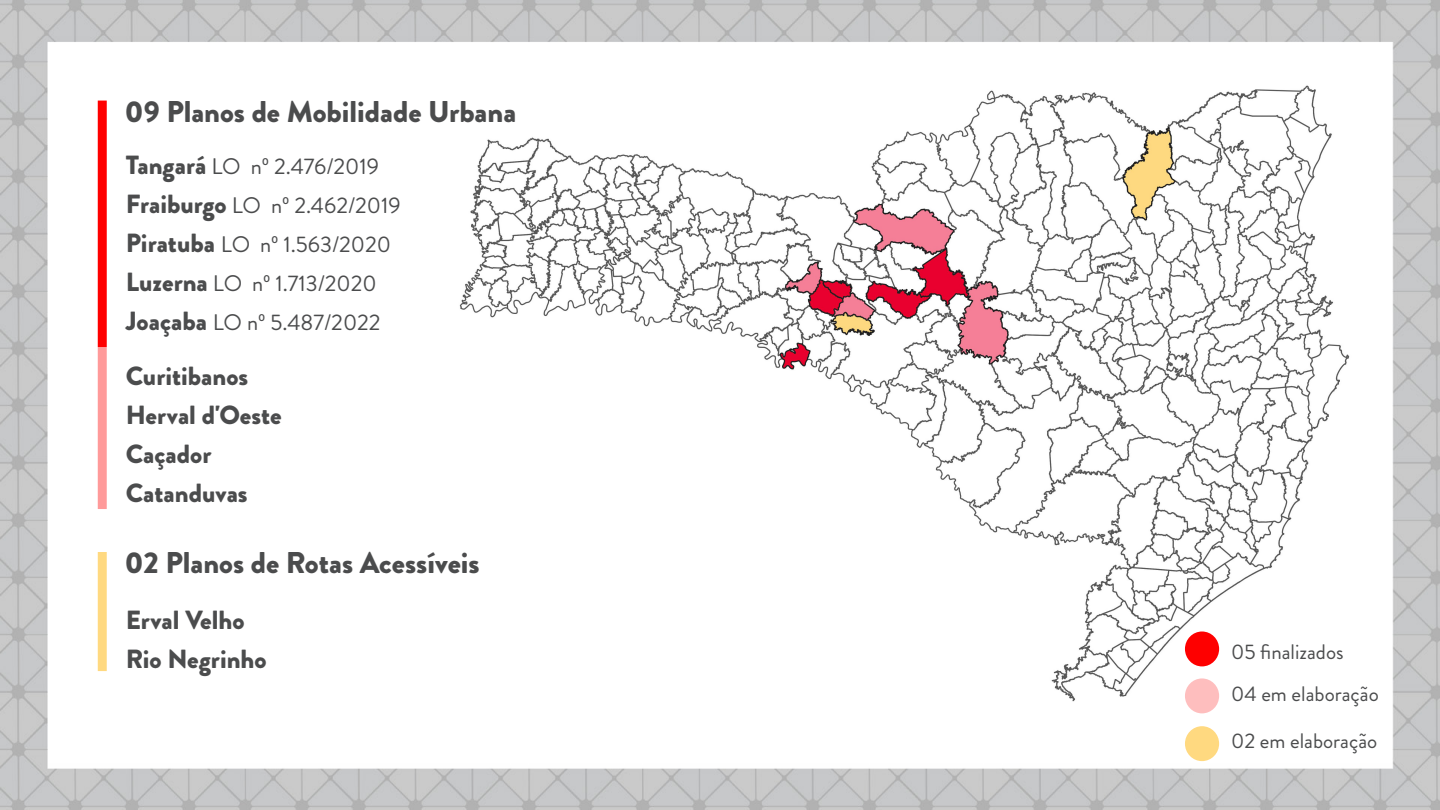
<style>
.page{position:relative;width:1440px;height:810px;background:#fff}
.page>*{position:absolute;margin:0;border:0;box-sizing:border-box;transform-origin:0 0}
.t1{font:900 30px "Brandon Grotesque";color:#4b4c4d}
.t2{font:900 26.25px "Brandon Grotesque";color:#4b4c4d}
.t3{font:22.5px/39px "Brandon Grotesque";color:#4b4c4d}
.t4{font:21px "Brandon Grotesque";color:#4b4c4d}
.s1{font-weight:900;font-size:26.25px}
</style>
<div class="page">
<img style="left:0;top:0;width:1440px;height:810px">
<img style="left:412px;top:77px;width:978px;height:653px">
<div style="left:98px;top:101px;width:9px;height:246px;background:#f00"></div>
<div style="left:98px;top:552px;width:9px;height:119px;background:#ffd980"></div>
<div style="left:98px;top:347px;width:9px;height:162px;background:#ff9a9a"></div>
<div style="left:1185px;top:632px;width:34px;height:34px;background:#fe0000;border-radius:50%"></div>
<div style="left:1185px;top:678px;width:34px;height:35px;background:#febebe;border-radius:50%"></div>
<div style="left:1185px;top:726px;width:34px;height:35px;background:#ffd980;border-radius:50%"></div>
<p class="t1" style="left:125px;top:91px;width:393px">09 Planos de Mobilidade Urbana</p>
<p class="t3" style="left:126px;top:147px;width:276px"><span class="s1">Tangará</span> LO nº 2.476/2019<br><span class="s1">Fraiburgo</span> LO nº 2.462/2019</p>
<p class="t3" style="left:126px;top:225px;width:267px"><span class="s1">Piratuba</span> LO nº 1.563/2020</p>
<p class="t3" style="left:126px;top:264px;width:256px"><span class="s1">Luzerna</span> LO nº 1.713/2020<br><span class="s1">Joaçaba</span> LO nº 5.487/2022</p>
<p class="t2" style="left:126px;top:357px;width:124px">Curitibanos</p>
<p class="t2" style="left:126px;top:396px;width:157px">Herval d'Oeste</p>
<p class="t2" style="left:126px;top:435px;width:87px">Caçador</p>
<p class="t2" style="left:126px;top:474px;width:123px">Catanduvas</p>
<p class="t1" style="left:125px;top:541px;width:356px">02 Planos de Rotas Acessíveis</p>
<p class="t2" style="left:126px;top:601px;width:120px">Erval Velho</p>
<p class="t2" style="left:126px;top:640px;width:142px">Rio Negrinho</p>
<p class="t4" style="left:1231px;top:637px;width:114px">05 finalizados</p>
<p class="t4" style="left:1231px;top:679px;width:149px">04 em elaboração</p>
<p class="t4" style="left:1231px;top:727px;width:148px">02 em elaboração</p>
</div>
